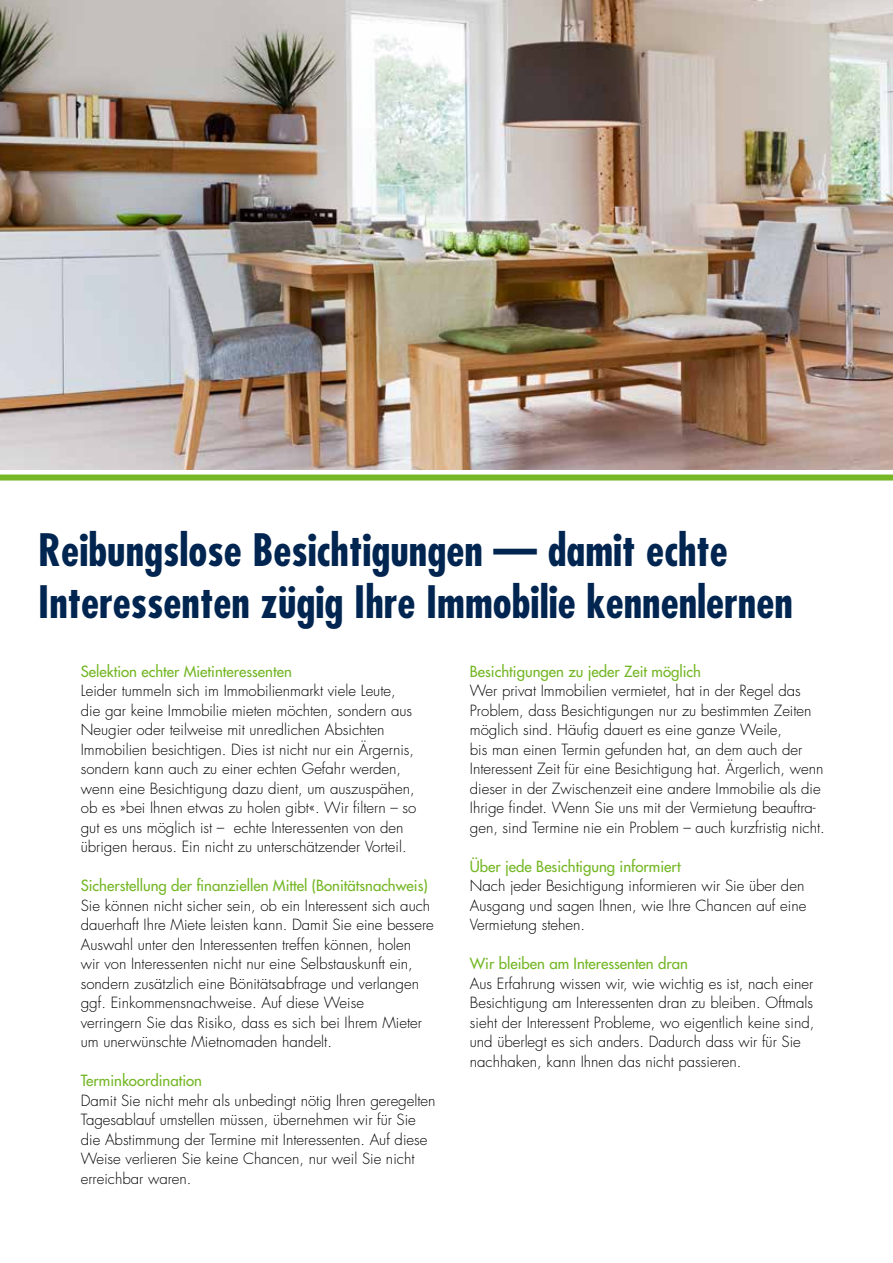
<style>
.page{position:relative;width:893px;height:1263px;background:#fff}
.page>*{position:absolute;margin:0;border:0;box-sizing:border-box;transform-origin:0 0}
.t1{font:700 condensed 43.5px/52.5px "Futura";color:#002550}
.t2{font:300 15px/19.5px "Futura";color:#000}
.t3{font:15px "Futura";color:#75b726}
</style>
<div class="page">
<img style="left:0;top:0;width:893px;height:470px">
<div style="left:0;top:474px;width:893px;height:6px;background:#75b726"></div>
<h1 class="t1" style="left:38px;top:523px;width:756px">Reibungslose Besichtigungen — damit echte<br>Interessenten zügig Ihre Immobilie kennenlernen</h1>
<p class="t3" style="left:81px;top:661px;width:213px">Selektion echter Mietinteressenten</p>
<p class="t2" style="left:81px;top:681px;width:337px">Leider tummeln sich im Immobilienmarkt viele Leute, die gar keine Immobilie mieten möchten, sondern aus Neugier oder teilweise mit unredlichen Absichten Immobilien besichtigen. Dies ist nicht nur ein Ärgernis, sondern kann auch zu einer echten Gefahr werden, wenn eine Besichtigung dazu dient, um auszuspähen, ob es »bei Ihnen etwas zu holen gibt«. Wir filtern – so gut es uns möglich ist – echte Interessenten von den übrigen heraus. Ein nicht zu unterschätzender Vorteil.</p>
<p class="t3" style="left:81px;top:876px;width:349px">Sicherstellung der finanziellen Mittel (Bonitätsnachweis)</p>
<p class="t2" style="left:81px;top:896px;width:355px">Sie können nicht sicher sein, ob ein Interessent sich auch dauerhaft Ihre Miete leisten kann. Damit Sie eine bessere Auswahl unter den Interessenten treffen können, holen wir von Interessenten nicht nur eine Selbstauskunft ein, sondern zusätzlich eine Bönitätsabfrage und verlangen ggf. Einkommensnachweise. Auf diese Weise<br>verringern Sie das Risiko, dass es sich bei Ihrem Mieter um unerwünschte Mietnomaden handelt.</p>
<p class="t3" style="left:81px;top:1071px;width:123px">Terminkoordination</p>
<p class="t2" style="left:81px;top:1091px;width:356px">Damit Sie nicht mehr als unbedingt nötig Ihren geregelten Tagesablauf umstellen müssen, übernehmen wir für Sie die Abstimmung der Termine mit Interessenten. Auf diese Weise verlieren Sie keine Chancen, nur weil Sie nicht erreichbar waren.</p>
<p class="t3" style="left:470px;top:661px;width:233px">Besichtigungen zu jeder Zeit möglich</p>
<p class="t2" style="left:470px;top:681px;width:356px">Wer privat Immobilien vermietet, hat in der Regel das Problem, dass Besichtigungen nur zu bestimmten Zeiten möglich sind. Häufig dauert es eine ganze Weile,<br>bis man einen Termin gefunden hat, an dem auch der Interessent Zeit für eine Besichtigung hat. Ärgerlich, wenn dieser in der Zwischenzeit eine andere Immobilie als die Ihrige findet. Wenn Sie uns mit der Vermietung beauftra&shy;gen, sind Termine nie ein Problem – auch kurzfristig nicht.</p>
<p class="t3" style="left:470px;top:856px;width:212px">Über jede Besichtigung informiert</p>
<p class="t2" style="left:470px;top:876px;width:338px">Nach jeder Besichtigung informieren wir Sie über den<br>Ausgang und sagen Ihnen, wie Ihre Chancen auf eine<br>Vermietung stehen.</p>
<p class="t3" style="left:470px;top:954px;width:220px">Wir bleiben am Interessenten dran</p>
<p class="t2" style="left:470px;top:974px;width:346px">Aus Erfahrung wissen wir, wie wichtig es ist, nach einer Besichtigung am Interessenten dran zu bleiben. Oftmals sieht der Interessent Probleme, wo eigentlich keine sind, und überlegt es sich anders. Dadurch dass wir für Sie nachhaken, kann Ihnen das nicht passieren.</p>
</div>
